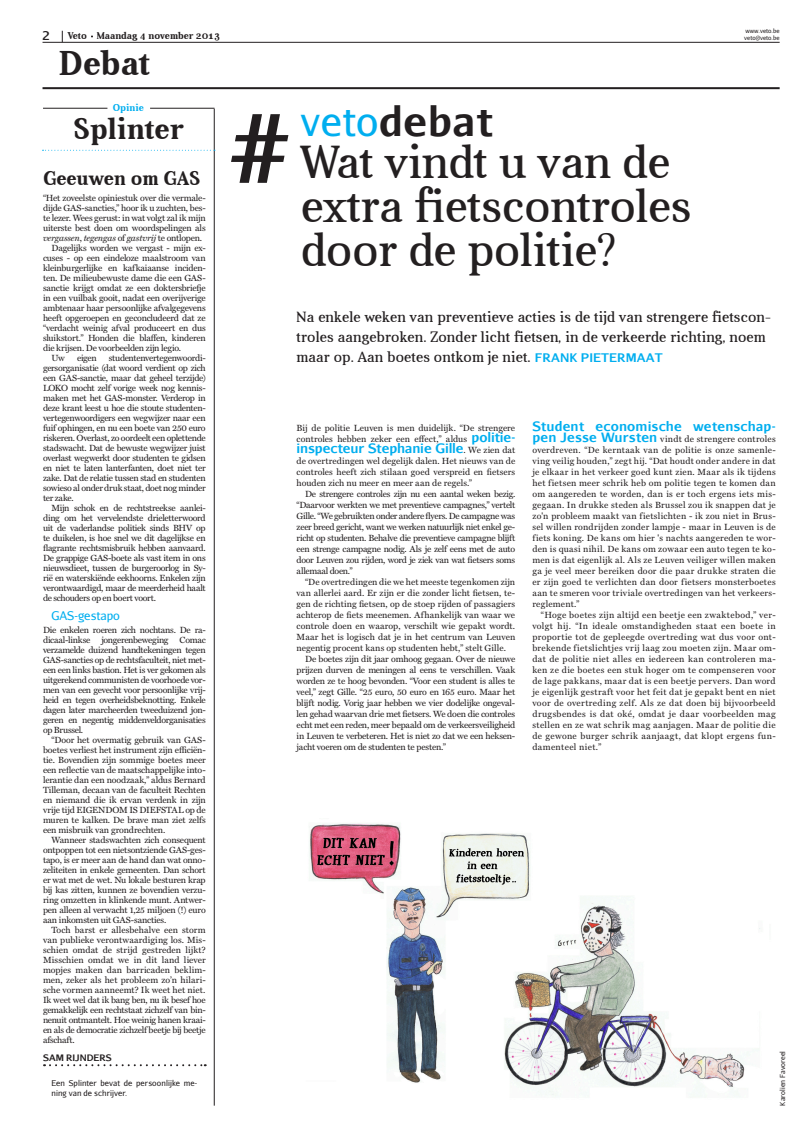
<style>
.page{position:relative;width:808px;height:1134px;background:#fff}
.page>*{position:absolute;margin:0;border:0;box-sizing:border-box;transform-origin:0 0}
.INL{font:700 95px "Aurulent Sans";color:#231f20}
.KTT{font:47px/44px "Aver";color:#231f20}
.INL-2{font:700 40px "Aurulent Sans";letter-spacing:.01em;color:#231f20}
.Header_katern{font:700 35px "Aver";color:#231f20}
.KTT_klein{font:700 30px "Aver";color:#231f20}
.KTT_klein-2{font:700 20px "Aver";color:#231f20}
.INL-3{font:15px/20px "Aver";letter-spacing:.01em;color:#231f20}
.PNI{font:700 13px "Aurulent Sans";color:#00aeef}
.TST{font:12px "Aurulent Sans";color:#00aeef}
.t1{font:700 12px "Aurulent Sans";color:#231f20}
.t2{font:700 10px "Aver";color:#231f20}
.t3{font:700 10px "Aver";color:#00aeef}
.PAR{font:9px/10px "Miller Text";letter-spacing:-.015em;color:#231f20;text-align:justify}
.PNI-2{font:9px/10px "Miller Text";letter-spacing:-.005em;color:#231f20;text-align:justify}
.AUT{font:700 9px "Aurulent Sans";color:#231f20}
.BIJ{font:8px/10px "Aurulent Sans";letter-spacing:.005em;color:#231f20}
.FOTOGRAAF{font:7px "Aurulent Sans";color:#231f20}
.t4{font:6px/7.2px "Aurulent Sans";color:#231f20}
.s1{font-style:italic}
.s2{font-weight:400;color:#00aeef}
.s3{font-family:"Aurulent Sans";font-weight:700;font-size:12px;color:#00aeef}
.s4{font-family:"Aurulent Sans";font-weight:700;font-size:13px;color:#00aeef}
.s5{font-family:"Miller Text";font-weight:400;font-size:9px;color:#231f20}
</style>
<div class="page">
<svg style="left:44px;top:1064px;width:162px;height:2px"></svg>
<hr style="left:214px;top:109px;width:1px;height:997px;background:#231f20">
<hr style="left:43px;top:108px;width:64px;height:1px;background:#231f20">
<hr style="left:150px;top:108px;width:64px;height:1px;background:#231f20">
<svg style="left:43px;top:150px;width:172px;height:1px"></svg>
<img style="left:309px;top:823px;width:452px;height:273px">
<hr style="left:43px;top:42px;width:737px;height:1px;background:#231f20">
<hr style="left:43px;top:87px;width:737px;height:2px;background:#231f20">
<p class="t1" style="left:43px;top:27px;width:9px">2</p>
<p class="t2" style="left:68px;top:30px;width:154px">Veto Maandag 4 november 2013</p>
<p class="t4" style="left:744px;top:27px;width:37px">www.veto.be veto@veto.be</p>
<p class="Header_katern" style="left:59px;top:44px;width:93px">Debat</p>
<p class="t3" style="left:113px;top:102px;width:33px">Opinie</p>
<p class="KTT_klein" style="left:73px;top:112px;width:112px">Splinter</p>
<p class="KTT_klein-2" style="left:43px;top:167px;width:159px">Geeuwen om GAS</p>
<p class="PNI-2" style="left:43px;top:193px;width:164px">“Het zoveelste opiniestuk over die vermale&shy;dijde GAS-sancties,” hoor ik u zuchten, bes&shy;te lezer. Wees gerust: in wat volgt zal ik mijn uiterste best doen om woordspelingen als <span class="s1">vergassen</span>, <span class="s1">tegengas</span> of <span class="s1">gastvrij</span> te ontlopen.</p>
<p class="PAR" style="left:43px;top:243px;width:164px;text-indent:9px">Dagelijks worden we vergast - mijn ex&shy;cuses - op een eindeloze maalstroom van kleinburgerlijke en kafkaiaanse inciden&shy;ten. De milieubewuste dame die een GAS&shy;sanctie krijgt omdat ze een doktersbriefje in een vuilbak gooit, nadat een overijverige ambtenaar haar persoonlijke afvalgegevens heeft opgeroepen en geconcludeerd dat ze “verdacht weinig afval produceert en dus sluikstort.” Honden die blaffen, kinderen die krijsen. De voorbeelden zijn legio.</p>
<p class="PAR" style="left:52px;top:353px;width:15px">Uw</p>
<p class="PAR" style="left:77px;top:353px;width:21px">eigen</p>
<p class="PAR" style="left:43px;top:353px;width:164px;text-indent:66px">studentenvertegenwoordi&shy;gersorganisatie (dat woord verdient op zich een GAS-sanctie, maar dat geheel terzijde)<br>LOKO mocht zelf vorige week nog kennis&shy;maken met het GAS-monster. Verderop in deze krant leest u hoe die stoute studenten&shy;vertegenwoordigers een wegwijzer naar een fuif ophingen, en nu een boete van 250 euro riskeren. Overlast, zo oordeelt een oplettende stadswacht. Dat de bewuste wegwijzer juist overlast wegwerkt door studenten te gidsen en niet te laten lanterfanten, doet niet ter zake. Dat de relatie tussen stad en studenten sowieso al onder druk staat, doet nog minder ter zake.</p>
<p class="PAR" style="left:43px;top:503px;width:164px;text-indent:9px">Mijn schok en de rechtstreekse aanlei&shy;ding om het vervelendste drieletterwoord uit de vaderlandse politiek sinds BHV op te duikelen, is hoe snel we dit dagelijkse en flagrante rechtsmisbruik hebben aanvaard.<br>De grappige GAS-boete als vast item in ons nieuwsdieet, tussen de burgeroorlog in Sy&shy;rië en waterskiënde eekhoorns. Enkelen zijn verontwaardigd, maar de meerderheid haalt de schouders op en boert voort.</p>
<p class="TST" style="left:52px;top:608px;width:70px">GAS-gestapo</p>
<p class="PNI-2" style="left:43px;top:625px;width:164px">Die enkelen roeren zich nochtans. De ra&shy;dicaal-linkse jongerenbeweging Comac verzamelde duizend handtekeningen tegen GAS-sancties op de rechtsfaculteit, niet met&shy;een een links bastion. Het is ver gekomen als uitgerekend communisten de voorhoede vor&shy;men van een gevecht voor persoonlijke vrij&shy;heid en tegen overheidsbeknotting. Enkele dagen later marcheerden tweeduizend jon&shy;geren en negentig middenveldorganisaties op Brussel.</p>
<p class="PAR" style="left:43px;top:735px;width:164px;text-indent:9px">“Door het overmatig gebruik van GAS&shy;boetes verliest het instrument zijn efficiën&shy;tie. Bovendien zijn sommige boetes meer een reflectie van de maatschappelijke into&shy;lerantie dan een noodzaak,” aldus Bernard Tilleman, decaan van de faculteit Rechten en niemand die ik ervan verdenk in zijn vrije tijd EIGENDOM IS DIEFSTAL op de muren te kalken. De brave man ziet zelfs een misbruik van grondrechten.</p>
<p class="PAR" style="left:43px;top:835px;width:164px;text-indent:9px">Wanneer stadswachten zich consequent ontpoppen tot een nietsontziende GAS-ges&shy;tapo, is er meer aan de hand dan wat onno&shy;zeliteiten in enkele gemeenten. Dan schort er wat met de wet. Nu lokale besturen krap bij kas zitten, kunnen ze bovendien verzu&shy;ring omzetten in klinkende munt. Antwer&shy;pen alleen al verwacht 1,25 miljoen (!) euro aan inkomsten uit GAS-sancties.</p>
<p class="PAR" style="left:43px;top:925px;width:164px;text-indent:9px">Toch barst er allesbehalve een storm van publieke verontwaardiging los. Mis&shy;schien omdat de strijd gestreden lijkt?<br>Misschien omdat we in dit land liever mopjes maken dan barricaden beklim&shy;men, zeker als het probleem zo’n hilari&shy;sche vormen aanneemt? Ik weet het niet.</p>
<p class="PNI-2" style="left:43px;top:995px;width:164px">Ik weet wel dat ik bang ben, nu ik besef hoe gemakkelijk een rechtstaat zichzelf van bin&shy;nenuit ontmantelt. Hoe weinig hanen kraai&shy;en als de democratie zichzelf beetje bij beetje afschaft.</p>
<p class="AUT" style="left:43px;top:1051px;width:70px">SAM RIJNDERS</p>
<p class="BIJ" style="left:52px;top:1078px;width:147px">Een Splinter bevat de persoonlijke me&shy;ning van de schrijver.</p>
<p class="INL" style="left:230px;top:77px;width:61px">#</p>
<p class="INL-2" style="left:300px;top:92px;width:194px"><span class="s2">veto</span>debat</p>
<p class="KTT" style="left:301px;top:140px;width:392px">Wat vindt u van de extra fietscontroles door de politie?</p>
<p class="INL-3" style="left:297px;top:307px;width:476px">Na enkele weken van preventieve acties is de tijd van strengere fietscon&shy;troles aangebroken. Zonder licht fietsen, in de verkeerde richting, noem maar op. Aan boetes ontkom je niet. <span class="s3">FRANK PIETERMAAT</span></p>
<p class="PNI-2" style="left:297px;top:422px;width:220px;line-height:11px">Bij de politie Leuven is men duidelijk. “De strengere controles hebben zeker een effect,” aldus <span class="s4">politie-</span></p>
<p class="PNI" style="left:297px;top:438px;width:220px">inspecteur Stephanie Gille<span class="s5">. We zien dat</span></p>
<p class="PNI-2" style="left:297px;top:455px;width:220px;line-height:11px">de overtredingen wel degelijk dalen. Het nieuws van de controles heeft zich stilaan goed verspreid en fietsers houden zich nu meer en meer aan de regels.”</p>
<p class="PAR" style="left:297px;top:488px;width:220px;line-height:11px;text-indent:9px">De strengere controles zijn nu een aantal weken bezig. “Daarvoor werkten we met preventieve campagnes,” vertelt Gille. “We gebruikten onder andere flyers. De campagne was zeer breed gericht, want we werken natuurlijk niet enkel ge&shy;richt op studenten. Behalve die preventieve campagne blijft een strenge campagne nodig. Als je zelf eens met de auto door Leuven zou rijden, word je ziek van wat fietsers soms allemaal doen.”</p>
<p class="PAR" style="left:297px;top:576px;width:220px;line-height:11px;text-indent:9px">“De overtredingen die we het meeste tegenkomen zijn van allerlei aard. Er zijn er die zonder licht fietsen, te&shy;gen de richting fietsen, op de stoep rijden of passagiers achterop de fiets meenemen. Afhankelijk van waar we controle doen en waarop, verschilt wie gepakt wordt.<br>Maar het is logisch dat je in het centrum van Leuven negentig procent kans op studenten hebt,” stelt Gille.</p>
<p class="PAR" style="left:297px;top:653px;width:220px;line-height:11px;text-indent:9px">De boetes zijn dit jaar omhoog gegaan. Over de nieuwe prijzen durven de meningen al eens te verschillen. Vaak worden ze te hoog bevonden. “Voor een student is alles te veel,” zegt Gille. “25 euro, 50 euro en 165 euro. Maar het blijft nodig. Vorig jaar hebben we vier dodelijke ongeval&shy;len gehad waarvan drie met fietsers. We doen die controles echt met een reden, meer bepaald om de verkeersveiligheid in Leuven te verbeteren. Het is niet zo dat we een heksen&shy;jacht voeren om de studenten te pesten.”</p>
<p class="PNI" style="left:532px;top:416px;width:245px">Student economische wetenschap-</p>
<p class="PNI-2" style="left:532px;top:433px;width:245px;line-height:11px"><span class="s4">pen Jesse Wursten</span> vindt de strengere controles overdreven. “De kerntaak van de politie is onze samenle&shy;ving veilig houden,” zegt hij. “Dat houdt onder andere in dat je elkaar in het verkeer goed kunt zien. Maar als ik tijdens het fietsen meer schrik heb om politie tegen te komen dan om aangereden te worden, dan is er toch ergens iets mis&shy;gegaan. In drukke steden als Brussel zou ik snappen dat je zo'n probleem maakt van fietslichten - ik zou niet in Brus&shy;sel willen rondrijden zonder lampje - maar in Leuven is de fiets koning. De kans om hier 's nachts aangereden te wor&shy;den is quasi nihil. De kans om zowaar een auto tegen te ko&shy;men is dat eigenlijk al. Als ze Leuven veiliger willen maken ga je veel meer bereiken door die paar drukke straten die er zijn goed te verlichten dan door fietsers monsterboetes aan te smeren voor triviale overtredingen van het verkeers&shy;reglement.”</p>
<p class="PAR" style="left:532px;top:609px;width:245px;line-height:11px;text-indent:9px">“Hoge boetes zijn altijd een beetje een zwaktebod,” ver&shy;volgt hij. “In ideale omstandigheden staat een boete in proportie tot de gepleegde overtreding wat dus voor ont&shy;brekende fietslichtjes vrij laag zou moeten zijn. Maar om&shy;dat de politie niet alles en iedereen kan controleren ma&shy;ken ze die boetes een stuk hoger om te compenseren voor de lage pakkans, maar dat is een beetje pervers. Dan word je eigenlijk gestraft voor het feit dat je gepakt bent en niet voor de overtreding zelf. Als ze dat doen bij bijvoorbeeld drugsbendes is dat oké, omdat je daar voorbeelden mag stellen en ze wat schrik mag aanjagen. Maar de politie die de gewone burger schrik aanjaagt, dat klopt ergens fun&shy;damenteel niet.”</p>
<p class="FOTOGRAAF" style="left:778px;top:1106px;width:56px;rotate:-90deg">Karolien Favoreel</p>
</div>
